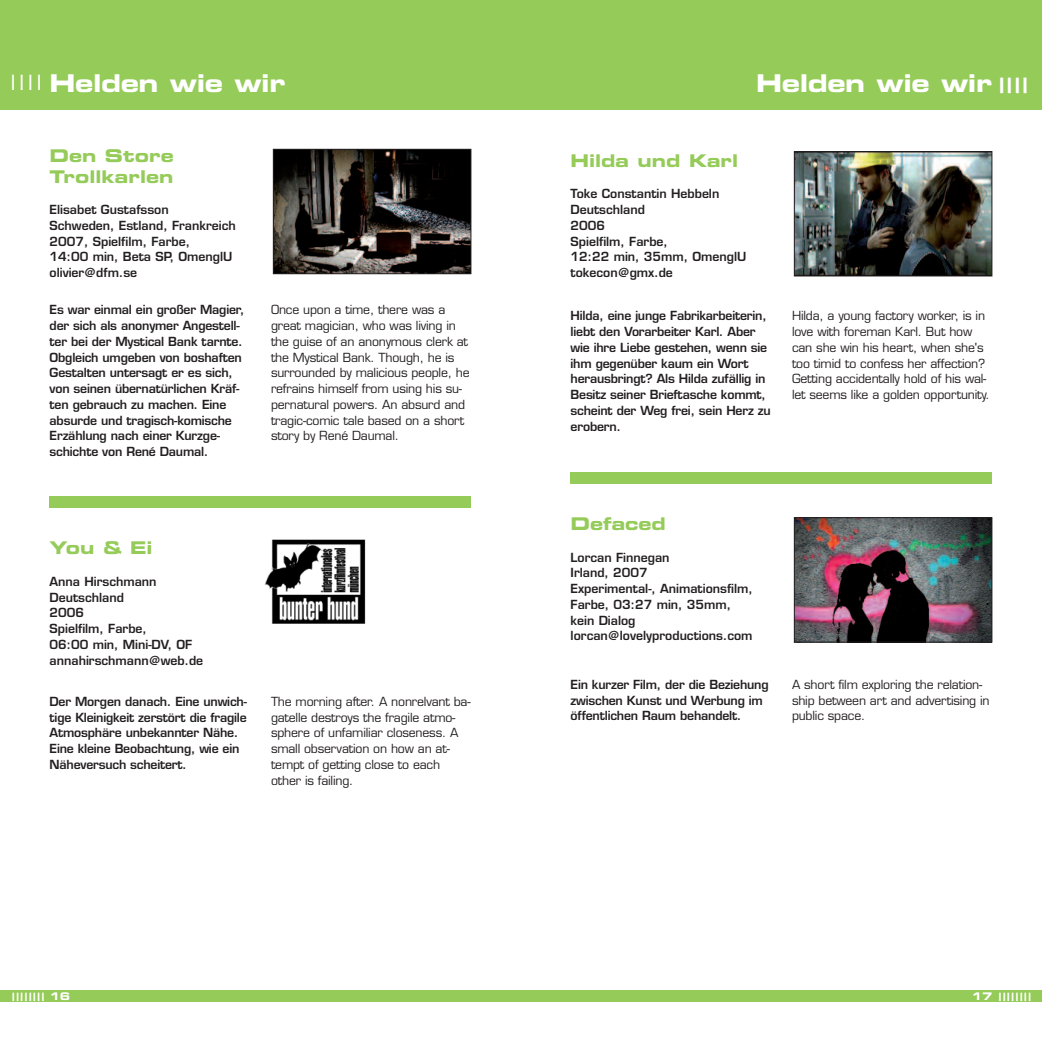
<style>
.page{position:relative;width:1042px;height:1042px;background:#fff}
.page>*{position:absolute;margin:0;border:0;box-sizing:border-box;transform-origin:0 0}
.t1{font:24.5px "Eurostile Bold Extended Two";letter-spacing:-.015em;color:#fff}
.t2{font:21px "Eurostile Bold Extended Two";color:#fff}
.t3{font:21px "Helvetica";color:#fff}
.t4{font:17.5px/21px "Eurostile Bold Extended Two";color:#95cb58}
.t5{font:600 12.25px/15.8px "Eurostile";letter-spacing:-.015em;color:#231f20}
.t6{font:12.25px/15.8px "Eurostile";letter-spacing:-.015em;color:#231f20}
.t7{font:11.38px "Eurostile Bold Extended Two";color:#fff}
.s1{font-size:10.5px}
</style>
<div class="page">
<div style="left:0;top:991px;width:1042px;height:11px;background:#95cb58"></div>
<div style="left:521px;top:0;width:521px;height:109px;background:#95cb58"></div>
<img style="left:796px;top:153px;width:194px;height:121px">
<div style="left:794px;top:151px;width:198px;height:125px;border:1px solid #231f20"></div>
<img style="left:796px;top:519px;width:194px;height:121px">
<div style="left:794px;top:517px;width:198px;height:125px;border:1px solid #231f20"></div>
<div style="left:50px;top:496px;width:421px;height:11px;background:#95cb58"></div>
<div style="left:570px;top:473px;width:422px;height:11px;background:#95cb58"></div>
<div style="left:0;top:0;width:521px;height:109px;background:#95cb58"></div>
<img style="left:275px;top:151px;width:194px;height:121px">
<div style="left:273px;top:149px;width:198px;height:125px;border:1px solid #231f20"></div>
<img style="left:265px;top:539px;width:101px;height:84px">
<h2 class="t3" style="left:11px;top:71px;width:33px">||||</h2>
<h1 class="t1" style="left:50px;top:74px;width:238px">Helden wie wir</h1>
<h1 class="t1" style="left:756px;top:74px;width:238px">Helden wie wir</h1>
<h2 class="t2" style="left:999px;top:78px;width:30px">||||</h2>
<h3 class="t4" style="left:50px;top:146px;width:126px">Den Store<br>Trollkarlen</h3>
<p class="t5" style="left:50px;top:203px;width:188px">Elisabet Gustafsson<br>Schweden, Estland, Frankreich<br>2007, Spielfilm, Farbe,<br>14:00 min, Beta SP, OmenglU olivier@dfm.se</p>
<p class="t5" style="left:50px;top:303px;width:196px">Es war einmal ein großer Magier, der sich als anonymer Angestell&shy;ter bei der Mystical Bank tarnte.<br>Obgleich umgeben von boshaften<br>Gestalten untersagt er es sich, von seinen übernatürlichen Kräf&shy;ten gebrauch zu machen. Eine absurde und tragisch-komische<br>Erzählung nach einer Kurzge&shy;schichte von René Daumal.</p>
<p class="t6" style="left:271px;top:303px;width:200px">Once upon a time, there was a great magician, who was living in the guise of an anonymous clerk at the Mystical Bank. Though, he is surrounded by malicious people, he refrains himself from using his su&shy;pernatural powers. An absurd and tragic-comic tale based on a short story by René Daumal.</p>
<h3 class="t4" style="left:570px;top:152px;width:169px">Hilda und Karl</h3>
<p class="t5" style="left:570px;top:187px;width:177px">Toke Constantin Hebbeln<br>Deutschland<br>2006<br>Spielfilm, Farbe,<br>12:22 min, 35mm, OmenglU tokecon@gmx.de</p>
<p class="t5" style="left:570px;top:309px;width:202px">Hilda, eine junge Fabrikarbeiterin, liebt den Vorarbeiter Karl. Aber wie ihre Liebe gestehen, wenn sie ihm gegenüber kaum ein Wort herausbringt? Als Hilda zufällig in<br>Besitz seiner Brieftasche kommt, scheint der Weg frei, sein Herz zu erobern.</p>
<p class="t6" style="left:792px;top:309px;width:199px">Hilda, a young factory worker, is in love with foreman Karl. But how can she win his heart, when she's too timid to confess her affection?<br>Getting accidentally hold of his wal&shy;let seems like a golden opportunity.</p>
<h3 class="t4" style="left:50px;top:539px;width:105px">You &amp; Ei</h3>
<p class="t5" style="left:50px;top:575px;width:155px">Anna Hirschmann<br>Deutschland<br>2006<br>Spielfilm, Farbe,<br>06:00 min, Mini-DV, OF annahirschmann@web.de</p>
<p class="t5" style="left:50px;top:695px;width:199px">Der Morgen danach. Eine unwich&shy;tige Kleinigkeit zerstört die fragile<br>Atmosphäre unbekannter Nähe.<br>Eine kleine Beobachtung, wie ein<br>Näheversuch scheitert.</p>
<p class="t6" style="left:271px;top:695px;width:201px">The morning after. A nonrelvant ba&shy;gatelle destroys the fragile atmo&shy;sphere of unfamiliar closeness. A small observation on how an at&shy;tempt of getting close to each other is failing.</p>
<h3 class="t4" style="left:570px;top:515px;width:97px">Defaced</h3>
<p class="t5" style="left:570px;top:550px;width:184px">Lorcan Finnegan<br>Irland, 2007<br>Experimental-, Animationsfilm,<br>Farbe, 03:27 min, 35mm, kein Dialog lorcan@lovelyproductions.com</p>
<p class="t5" style="left:570px;top:678px;width:200px">Ein kurzer Film, der die Beziehung zwischen Kunst und Werbung im öffentlichen Raum behandelt.</p>
<p class="t6" style="left:792px;top:678px;width:199px">A short film exploring the relation&shy;ship between art and advertising in public space.</p>
<p class="t7" style="left:12px;top:992px;width:60px">|||||||| <span class="s1">16</span></p>
<p class="t7" style="left:971px;top:992px;width:61px"><span class="s1">17</span> ||||||||</p>
</div>
